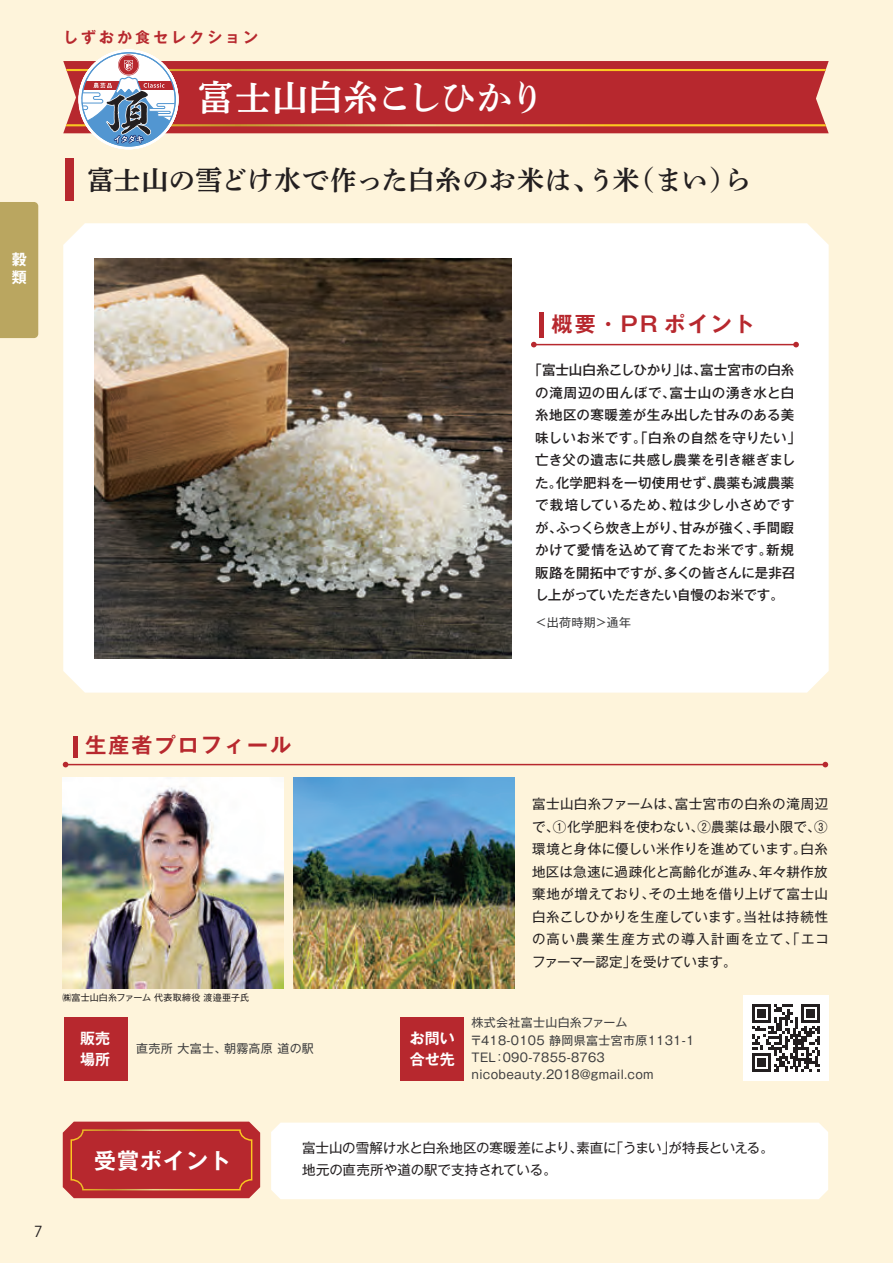
<style>
.page{position:relative;width:893px;height:1263px;background:#fef4db}
.page>*{position:absolute;margin:0;border:0;box-sizing:border-box;transform-origin:0 0}
.t1{font:36px "P Shuei Yobu Min Std B";letter-spacing:-.02em;color:#fff}
.t2{font:27px "P Shuei Yobu Min Std B";color:#231f20}
.t3{font:700 21.9px "Gothic MB101 Pr 5 De";letter-spacing:.05em;color:#fff}
.t4{font:700 21px "Gothic MB101 Pr 5 De";letter-spacing:.1em;color:#b7282e}
.t5{font:700 15px "Gothic MB101 Pr 5 De";letter-spacing:.2em;color:#b7282e}
.t6{font:700 15px/21px "Gothic MB101 Pr 5 De";color:#fff}
.t7{font:700 15px/18px "Gothic MB101 Pro De";color:#fff}
.t8{font:15px "Koz Go Pr 6 N";color:#231f20}
.t9{font:13.5px/22.5px "Gothic MB101 Pro";letter-spacing:.005em;color:#231f20;text-align:justify}
.t10{font:500 13.5px/22.5px "Gothic MB101 Pr 5";letter-spacing:.01em;color:#231f20}
.t11{font:12px/17.2px "Gothic MB101 Pro";letter-spacing:.025em;color:#3e3e3f}
.t12{font:9px "Gothic MB101 Pro";letter-spacing:.01em;color:#231f20}
</style>
<div class="page">
<div style="left:63px;top:223px;width:766px;height:470px;background:#fff;border-radius:22px"></div>
<hr style="left:534px;top:344px;width:262px;height:1px;background:#b7282e">
<svg style="left:531px;top:342px;width:6px;height:5px"></svg>
<svg style="left:793px;top:342px;width:6px;height:5px"></svg>
<div style="left:63px;top:61px;width:766px;height:72px;background:#b7282e"></div>
<hr style="left:63px;top:69px;width:766px;height:2px;background:#fff">
<hr style="left:63px;top:124px;width:766px;height:2px;background:#fff">
<div style="left:539px;top:313px;width:5px;height:25px;background:#b7282e"></div>
<div style="left:66px;top:159px;width:8px;height:42px;background:#b7282e"></div>
<hr style="left:74px;top:736px;width:4px;height:21px;background:#b7282e">
<svg style="left:80px;top:49px;width:95px;height:101px"></svg>
<div style="left:401px;top:1017px;width:63px;height:63px;background:#b7282e"></div>
<div style="left:64px;top:1017px;width:64px;height:63px;background:#b7282e"></div>
<svg style="left:63px;top:1121px;width:197px;height:77px;background:#bb3332"></svg>
<hr style="left:65px;top:764px;width:760px;height:1px;background:#b7282e">
<svg style="left:63px;top:762px;width:5px;height:5px"></svg>
<svg style="left:822px;top:762px;width:6px;height:5px"></svg>
<div style="left:271px;top:1122px;width:557px;height:77px;background:#fff;border-radius:9px"></div>
<img style="left:63px;top:778px;width:221px;height:210px">
<img style="left:294px;top:778px;width:221px;height:210px">
<img style="left:94px;top:259px;width:417px;height:400px">
<div style="left:743px;top:995px;width:86px;height:85px;background:#fff"></div>
<svg style="left:752px;top:1004px;width:68px;height:68px"></svg>
<div style="left:0;top:202px;width:38px;height:136px;background:#baa660"></div>
<p class="t7" style="left:12px;top:249px;width:16px">穀類</p>
<p class="t5" style="left:63px;top:25px;width:197px">しずおか食セレクション</p>
<h1 class="t1" style="left:197px;top:72px;width:349px">富士山白糸こしひかり</h1>
<h2 class="t2" style="left:87px;top:160px;width:666px">富士山の雪どけ水で作った白糸のお米は、う米（まい）ら</h2>
<h3 class="t4" style="left:552px;top:307px;width:205px">概要・PR ポイント</h3>
<p class="t10" style="left:535px;top:358px;width:267px;text-indent:-7px">「富士山白糸こしひかり」は、富士宮市の白糸の滝周辺の田んぼで、富士山の湧き水と白糸地区の寒暖差が生み出した甘みのある美味しいお米です。「白糸の自然を守りたい」亡き父の遺志に共感し農業を引き継ぎました。化学肥料を一切使用せず、農薬も減農薬で栽培しているため、粒は少し小さめですが、ふっくら炊き上がり、甘みが強く、手間暇かけて愛情を込めて育てたお米です。新規販路を開拓中ですが、多くの皆さんに是非召し上がっていただきたい自慢のお米です。</p>
<p class="t11" style="left:535px;top:612px;width:97px">＜出荷時期＞通年</p>
<h3 class="t4" style="left:85px;top:728px;width:207px">生産者プロフィール</h3>
<p class="t12" style="left:62px;top:990px;width:188px">㈱富士山白糸ファーム 代表取締役 渡邉亜子氏</p>
<p class="t6" style="left:80px;top:1026px;width:31px">販売場所</p>
<p class="t11" style="left:136px;top:1038px;width:179px">直売所 大富士、朝霧高原 道の駅</p>
<p class="t9" style="left:532px;top:791px;width:298px">富士山白糸ファームは、富士宮市の白糸の滝周辺で、①化学肥料を使わない、②農薬は最小限で、③環境と身体に優しい米作りを進めています。白糸地区は急速に過疎化と高齢化が進み、年々耕作放棄地が増えており、その土地を借り上げて富士山白糸こしひかりを生産しています。当社は持続性の高い農業生産方式の導入計画を立て、「エコファーマー認定」を受けています。</p>
<p class="t6" style="left:410px;top:1026px;width:46px">お問い合せ先</p>
<p class="t11" style="left:470px;top:1013px;width:226px">株式会社富士山白糸ファーム〒418-0105 静岡県富士宮市原1131-1<br>TEL：090-7855-8763 nicobeauty.2018@gmail.com</p>
<p class="t8" style="left:34px;top:1223px;width:10px">7</p>
<h3 class="t3" style="left:94px;top:1142px;width:138px">受賞ポイント</h3>
<p class="t9" style="left:302px;top:1134px;width:473px">富士山の雪解け水と白糸地区の寒暖差により、素直に「うまい」が特長といえる。地元の直売所や道の駅で支持されている。</p>
</div>
